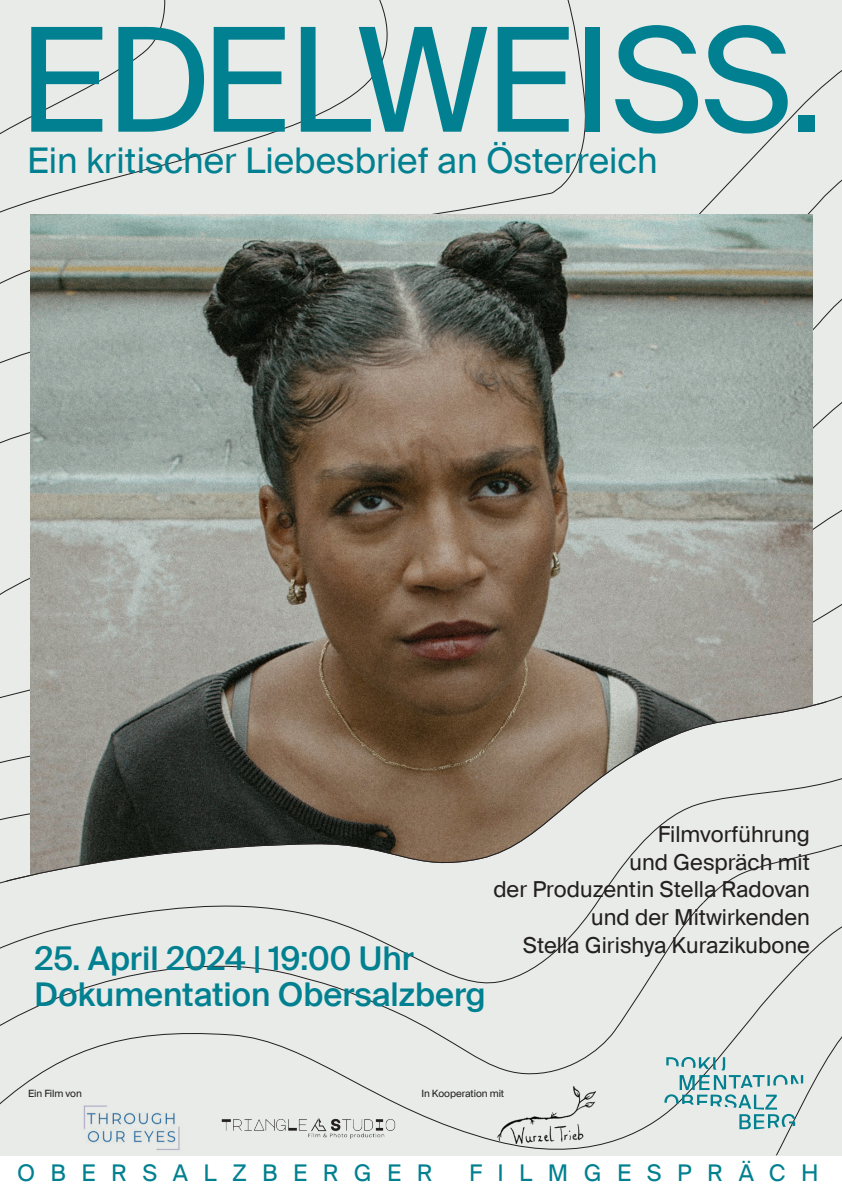
<style>
.page{position:relative;width:842px;height:1191px;background:#fff}
.page>*{position:absolute;margin:0;border:0;box-sizing:border-box;transform-origin:0 0}
.t1{font:144.4px "Suisse Intl";letter-spacing:-.015em;color:#008090}
.t2{font:35.5px "Suisse Intl";color:#008090}
.t3{font:500 32.8px/36.1px "Suisse Intl";color:#008090}
.t4{font:23.1px "Suisse Intl";letter-spacing:.67em;color:#008090}
.t5{font:22.1px/27.6px "Suisse Intl";color:#231f20;text-align:right}
.t6{font:10px "Suisse Intl";letter-spacing:-.01em;color:#231f20}
</style>
<div class="page">
<div style="left:715px;top:0;width:127px;height:611px;background:#e8ebe8"></div>
<div style="left:499px;top:0;width:216px;height:215px;background:#e8ebe8"></div>
<div style="left:0;top:0;width:499px;height:1155px;background:#e8ebe8"></div>
<img style="left:30px;top:215px;width:782px;height:473px">
<div style="left:6px;top:688px;width:836px;height:467px;background:#e8ebe8"></div>
<svg style="left:499px;top:688px;width:327px;height:199px;background:#c5c2bb"></svg>
<svg style="left:6px;top:688px;width:493px;height:199px;background:#7b7468"></svg>
<h1 class="t1" style="left:19px;top:-3px;width:806px">EDELWEISS.</h1>
<h2 class="t2" style="left:27px;top:140px;width:632px">Ein kritischer Liebesbrief an Österreich</h2>
<h3 class="t3" style="left:35px;top:941px;width:453px">25. April 2024 | 19:00 Uhr<br>Dokumentation Obersalzberg</h3>
<p class="t5" style="left:493px;top:821px;width:318px">Filmvorführung<br>und Gespräch mit<br>der Produzentin Stella Radovan und der Mitwirkenden<br>Stella Girishya Kurazikubone</p>
<p class="t6" style="left:28px;top:1087px;width:55px">Ein Film von</p>
<p class="t6" style="left:421px;top:1087px;width:84px">In Kooperation mit</p>
<p class="t4" style="left:17px;top:1159px;width:417px">OBERSALZBERGER</p>
<p class="t4" style="left:469px;top:1159px;width:351px">FILMGESPRÄCH</p>
</div>
